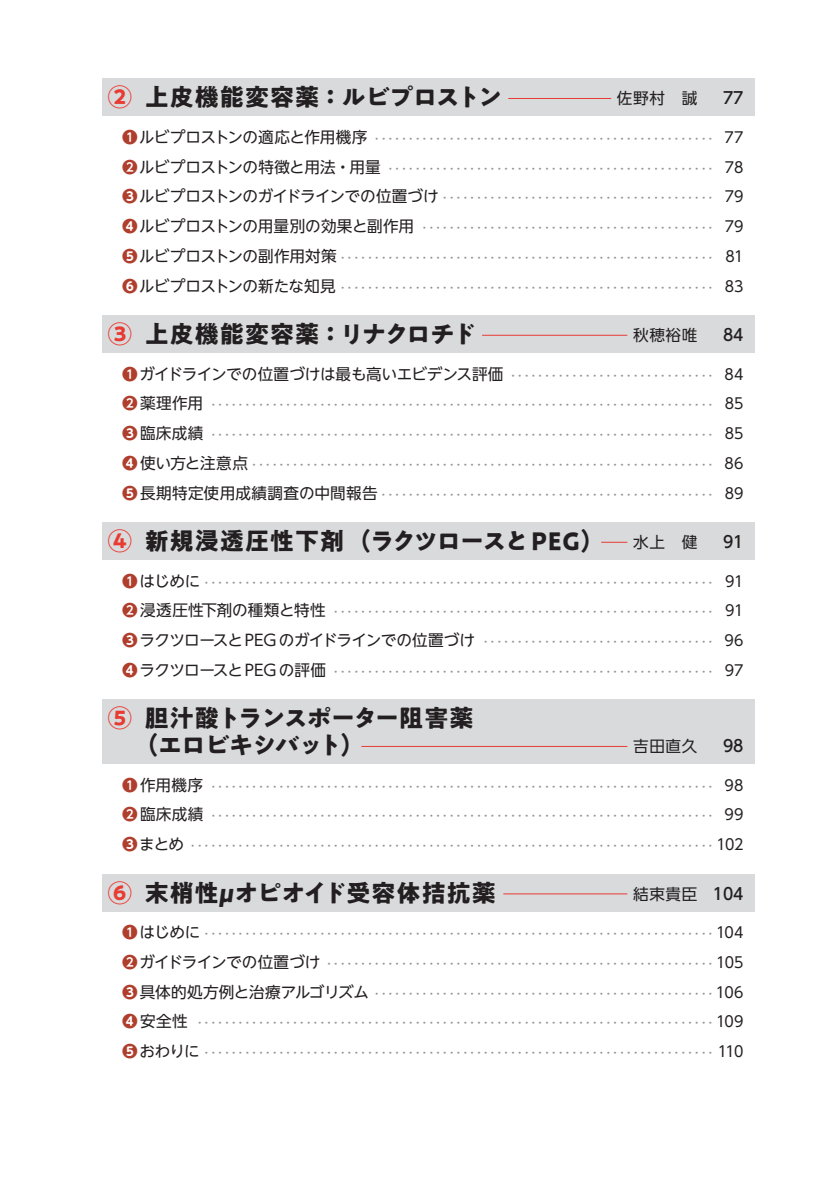
<style>
.page{position:relative;width:840px;height:1191px;background:#fff}
.page>*{position:absolute;margin:0;border:0;box-sizing:border-box;transform-origin:0 0}
.t1{font:700 24px "PA1 Gothic Std";letter-spacing:.04em;color:#231f20}
.t2{font:700 24px "PA1 Gothic Std";letter-spacing:.02em;color:#231f20}
.t3{font:700 24px/27px "PA1 Gothic Std";letter-spacing:-.03em;color:#231f20}
.t4{font:500 16.2px "UD Shin Go C Oniz Pr 6";color:#231f20}
.t5{font:15.6px "UD Shin Go NT Pr 6";letter-spacing:.04em;color:#231f20}
.t6{font:500 11.4px "Gothic BBB Pr 6";color:#939598}
.s1{color:#e83b32}
.s2{font-family:"UD Shin Go NT Pr 6 De";font-weight:700;font-size:15.6px;color:#af3e2d}
.s3{font-family:"UD Shin Go NT Pr 6";font-weight:400;font-size:15.6px;color:#231f20}
.s4{font-family:"UD Shin Go C Oniz Pr 6";font-weight:400;font-size:14.8px;color:#231f20}
.s5{font-family:"UD Shin M Go Pr 6";font-weight:700;font-size:15.6px;color:#af3e2d}
.s6{font-family:"UD Shin Go NT Pr 6";font-weight:400;font-size:15.6px}
.s7{font-family:"UD Shin Go C Oniz Pr 6";font-weight:500;font-size:16.2px}
</style>
<div class="page">
<div style="left:102px;top:78px;width:652px;height:38px;background:#d9dadc"></div>
<div style="left:102px;top:315px;width:652px;height:38px;background:#d9dadc"></div>
<div style="left:102px;top:522px;width:652px;height:38px;background:#d9dadc"></div>
<div style="left:102px;top:699px;width:652px;height:65px;background:#d9dadc"></div>
<div style="left:102px;top:873px;width:652px;height:38px;background:#d9dadc"></div>
<hr style="left:508px;top:98px;width:102px;height:1px;background:#e83b32">
<hr style="left:482px;top:335px;width:145px;height:1px;background:#e83b32">
<svg style="left:601px;top:542px;width:26px;height:1px"></svg>
<hr style="left:361px;top:746px;width:266px;height:1px;background:#e83b32">
<hr style="left:503px;top:893px;width:124px;height:1px;background:#e83b32">
<h1 class="t2" style="left:108px;top:82px;width:395px"><span class="s1">②</span> 上皮機能変容薬：ルビプロストン</h1>
<h3 class="t5" style="left:616px;top:86px;width:82px">佐野村　誠</h3>
<h2 class="t4" style="left:722px;top:85px;width:22px">77</h2>
<p class="t6" style="left:122px;top:129px;width:622px"><span class="s2">❶</span><span class="s3">ルビプロストンの適応と作用機序</span>・・・・・・・・・・・・・・・・・・・・・・・・・・・・・・・・・・・・・・・・・・・・・・・・・・・ <span class="s4">77</span></p>
<p class="t6" style="left:122px;top:159px;width:622px"><span class="s2">❷</span><span class="s3">ルビプロストンの特徴と用法・用量</span>・・・・・・・・・・・・・・・・・・・・・・・・・・・・・・・・・・・・・・・・・・・・・・・・・ <span class="s4">78</span></p>
<p class="t6" style="left:122px;top:189px;width:622px"><span class="s5">❸</span><span class="s3">ルビプロストンのガイドラインでの位置づけ</span>・・・・・・・・・・・・・・・・・・・・・・・・・・・・・・・・・・・・・・・・・ <span class="s4">79</span></p>
<p class="t6" style="left:122px;top:219px;width:622px"><span class="s5">❹</span><span class="s3">ルビプロストンの用量別の効果と副作用</span>・・・・・・・・・・・・・・・・・・・・・・・・・・・・・・・・・・・・・・・・・・・・ <span class="s4">79</span></p>
<p class="t6" style="left:122px;top:248px;width:622px"><span class="s5">❺</span><span class="s3">ルビプロストンの副作用対策</span>・・・・・・・・・・・・・・・・・・・・・・・・・・・・・・・・・・・・・・・・・・・・・・・・・・・・・・・・ <span class="s4">81</span></p>
<p class="t6" style="left:122px;top:278px;width:622px"><span class="s5">❻</span><span class="s3">ルビプロストンの新たな知見</span>・・・・・・・・・・・・・・・・・・・・・・・・・・・・・・・・・・・・・・・・・・・・・・・・・・・・・・・・ <span class="s4">83</span></p>
<h1 class="t1" style="left:108px;top:319px;width:370px"><span class="s1">③</span> 上皮機能変容薬：リナクロチド</h1>
<h3 class="t5" style="left:632px;top:322px;width:66px">秋穂裕唯</h3>
<h2 class="t4" style="left:722px;top:322px;width:22px">84</h2>
<p class="t6" style="left:122px;top:366px;width:622px"><span class="s2">❶</span><span class="s3">ガイドラインでの位置づけは最も高いエビデンス評価</span>・・・・・・・・・・・・・・・・・・・・・・・・・・・・・・・ <span class="s4">84</span></p>
<p class="t6" style="left:122px;top:396px;width:622px"><span class="s2">❷</span><span class="s3">薬理作用</span>・・・・・・・・・・・・・・・・・・・・・・・・・・・・・・・・・・・・・・・・・・・・・・・・・・・・・・・・・・・・・・・・・・・・・・・・・・・ <span class="s4">85</span></p>
<p class="t6" style="left:122px;top:425px;width:622px"><span class="s5">❸</span><span class="s3">臨床成績</span>・・・・・・・・・・・・・・・・・・・・・・・・・・・・・・・・・・・・・・・・・・・・・・・・・・・・・・・・・・・・・・・・・・・・・・・・・・・ <span class="s4">85</span></p>
<p class="t6" style="left:122px;top:455px;width:622px"><span class="s5">❹</span><span class="s3">使い方と注意点</span>・・・・・・・・・・・・・・・・・・・・・・・・・・・・・・・・・・・・・・・・・・・・・・・・・・・・・・・・・・・・・・・・・・・・・ <span class="s4">86</span></p>
<p class="t6" style="left:122px;top:485px;width:622px"><span class="s5">❺</span><span class="s3">長期特定使用成績調査の中間報告</span>・・・・・・・・・・・・・・・・・・・・・・・・・・・・・・・・・・・・・・・・・・・・・・・・・・ <span class="s4">89</span></p>
<h1 class="t1" style="left:108px;top:526px;width:590px"><span class="s1">④</span> 新規浸透圧性下剤（ラクツロースとPEG） <span class="s6">水上　健</span></h1>
<h2 class="t4" style="left:722px;top:529px;width:22px">91</h2>
<p class="t6" style="left:122px;top:573px;width:622px"><span class="s2">❶</span><span class="s3">はじめに</span>・・・・・・・・・・・・・・・・・・・・・・・・・・・・・・・・・・・・・・・・・・・・・・・・・・・・・・・・・・・・・・・・・・・・・・・・・・・・ <span class="s4">91</span></p>
<p class="t6" style="left:122px;top:603px;width:622px"><span class="s2">❷</span><span class="s3">浸透圧性下剤の種類と特性</span>・・・・・・・・・・・・・・・・・・・・・・・・・・・・・・・・・・・・・・・・・・・・・・・・・・・・・・・・・ <span class="s4">91</span></p>
<p class="t6" style="left:122px;top:632px;width:622px"><span class="s5">❸</span><span class="s3">ラクツロースとPEGのガイドラインでの位置づけ</span>・・・・・・・・・・・・・・・・・・・・・・・・・・・・・・・・・・・ <span class="s4">96</span></p>
<p class="t6" style="left:122px;top:662px;width:622px"><span class="s5">❹</span><span class="s3">ラクツロースとPEGの評価</span>・・・・・・・・・・・・・・・・・・・・・・・・・・・・・・・・・・・・・・・・・・・・・・・・・・・・・・・・・ <span class="s4">97</span></p>
<h1 class="t3" style="left:134px;top:707px;width:341px;text-indent:-26px"><span class="s1">⑤</span> 胆汁酸トランスポーター阻害薬（エロビキシバット）</h1>
<h3 class="t5" style="left:632px;top:733px;width:66px">吉田直久</h3>
<h2 class="t4" style="left:722px;top:733px;width:22px">98</h2>
<p class="t6" style="left:122px;top:777px;width:622px"><span class="s2">❶</span><span class="s3">作用機序</span>・・・・・・・・・・・・・・・・・・・・・・・・・・・・・・・・・・・・・・・・・・・・・・・・・・・・・・・・・・・・・・・・・・・・・・・・・・・ <span class="s4">98</span></p>
<p class="t6" style="left:122px;top:807px;width:622px"><span class="s2">❷</span><span class="s3">臨床成績</span>・・・・・・・・・・・・・・・・・・・・・・・・・・・・・・・・・・・・・・・・・・・・・・・・・・・・・・・・・・・・・・・・・・・・・・・・・・・ <span class="s4">99</span></p>
<p class="t6" style="left:122px;top:836px;width:622px"><span class="s5">❸</span><span class="s3">まとめ</span>・・・・・・・・・・・・・・・・・・・・・・・・・・・・・・・・・・・・・・・・・・・・・・・・・・・・・・・・・・・・・・・・・・・・・・・・・・・・・・ <span class="s4">102</span></p>
<h1 class="t2" style="left:108px;top:877px;width:389px"><span class="s1">⑥</span> 末梢性μオピオイド受容体拮抗薬</h1>
<h3 class="t5" style="left:632px;top:881px;width:112px">結束貴臣 <span class="s7">104</span></h3>
<p class="t6" style="left:122px;top:924px;width:622px"><span class="s2">❶</span><span class="s3">はじめに</span>・・・・・・・・・・・・・・・・・・・・・・・・・・・・・・・・・・・・・・・・・・・・・・・・・・・・・・・・・・・・・・・・・・・・・・・・・・・・ <span class="s4">104</span></p>
<p class="t6" style="left:122px;top:954px;width:622px"><span class="s2">❷</span><span class="s3">ガイドラインでの位置づけ</span>・・・・・・・・・・・・・・・・・・・・・・・・・・・・・・・・・・・・・・・・・・・・・・・・・・・・・・・・・・ <span class="s4">105</span></p>
<p class="t6" style="left:122px;top:984px;width:622px"><span class="s5">❸</span><span class="s3">具体的処方例と治療アルゴリズム</span>・・・・・・・・・・・・・・・・・・・・・・・・・・・・・・・・・・・・・・・・・・・・・・・・・・・ <span class="s4">106</span></p>
<p class="t6" style="left:122px;top:1014px;width:622px"><span class="s5">❹</span><span class="s3">安全性</span>・・・・・・・・・・・・・・・・・・・・・・・・・・・・・・・・・・・・・・・・・・・・・・・・・・・・・・・・・・・・・・・・・・・・・・・・・・・・・ <span class="s4">109</span></p>
<p class="t6" style="left:122px;top:1043px;width:622px"><span class="s5">❺</span><span class="s3">おわりに</span>・・・・・・・・・・・・・・・・・・・・・・・・・・・・・・・・・・・・・・・・・・・・・・・・・・・・・・・・・・・・・・・・・・・・・・・・・・・・ <span class="s4">110</span></p>
</div>
